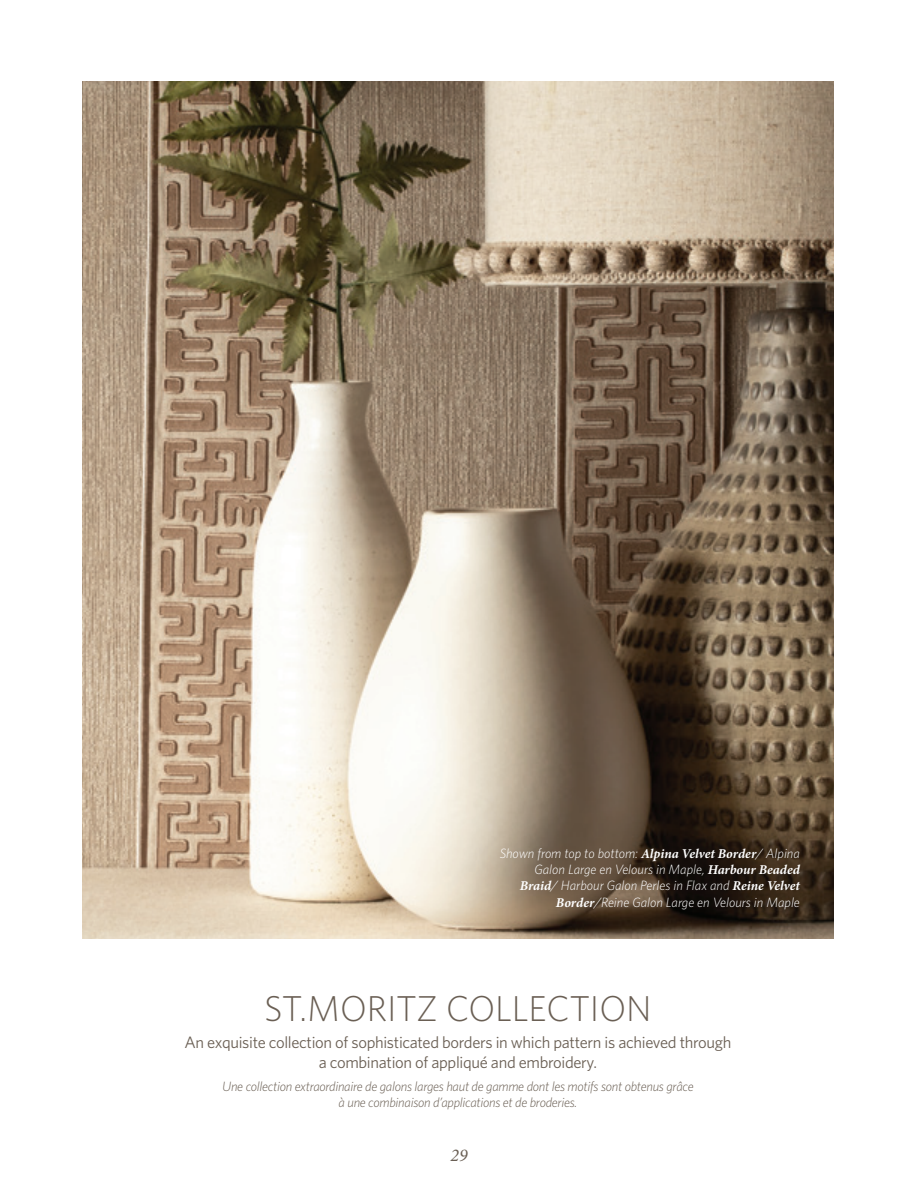
<style>
.page{position:relative;width:918px;height:1188px;background:#fff}
.page>*{position:absolute;margin:0;border:0;box-sizing:border-box;transform-origin:0 0}
.t1{font:300 36px "Whitney";color:#6a5f54}
.t2{font:italic 18px "Minion Pro";color:#6a5f54}
.t3{font:16.5px "Whitney";letter-spacing:-.02em;color:#6a5f54}
.t4{font:italic 300 13.5px/16.2px "Whitney";color:#fff;text-align:right}
.t5{font:italic 300 13.5px "Whitney";letter-spacing:-.02em;color:#6a5f54}
.s1{font-family:"Minion Pro";font-weight:700}
</style>
<div class="page">
<img style="left:82px;top:81px;width:752px;height:857px">
<p class="t4" style="left:500px;top:845px;width:302px">Shown from top to bottom: <span class="s1">Alpina Velvet Border</span>/ Alpina Galon Large en Velours in Maple, <span class="s1">Harbour Beaded Braid</span>/ Harbour Galon Perles in Flax and <span class="s1">Reine Velvet Border</span>/Reine Galon Large en Velours in Maple</p>
<p class="t1" style="left:264px;top:985px;width:389px">ST.MORITZ COLLECTION</p>
<p class="t3" style="left:185px;top:1031px;width:548px">An exquisite collection of sophisticated borders in which pattern is achieved through</p>
<p class="t3" style="left:319px;top:1051px;width:280px">a combination of appliqué and embroidery.</p>
<p class="t5" style="left:222px;top:1078px;width:473px">Une collection extraordinaire de galons larges haut de gamme dont les motifs sont obtenus grâce</p>
<p class="t5" style="left:339px;top:1094px;width:240px">à une combinaison d’applications et de broderies.</p>
<h2 class="t2" style="left:450px;top:1143px;width:19px">29</h2>
</div>
